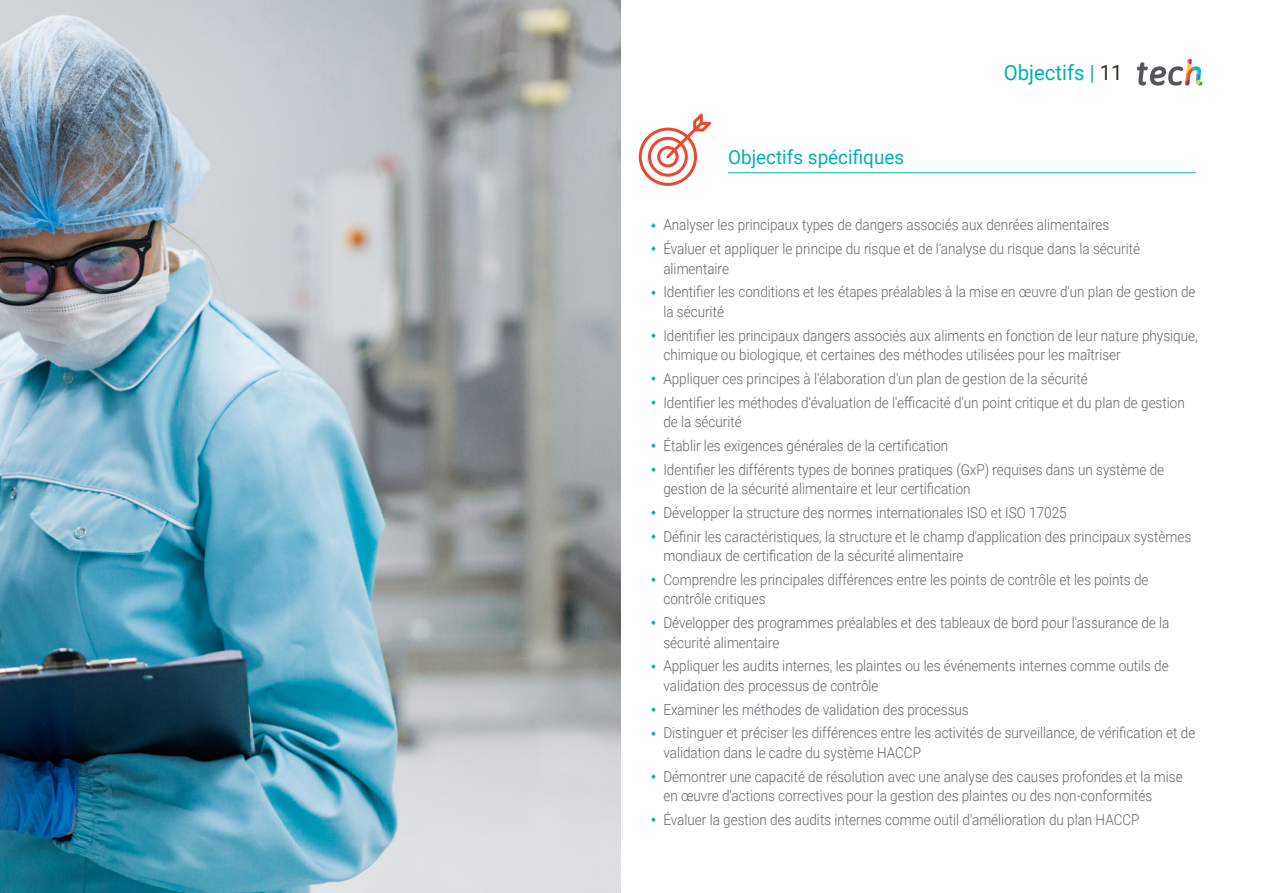
<style>
.page{position:relative;width:1263px;height:893px;background:#fff}
.page>*{position:absolute;margin:0;border:0;box-sizing:border-box;transform-origin:0 0}
.t1{font:21px "Roboto";color:#00b2af}
.t2{font:19.5px "Roboto";color:#00b2af}
.t3{font:300 15px/23.7px "Roboto";color:#61646a;scale:.9 1}
.s1{color:#312e20}
</style>
<div class="page">
<hr style="left:728px;top:172px;width:468px;height:1px;background:#00b2af">
<svg style="left:639px;top:113px;width:72px;height:73px"></svg>
<img style="left:0;top:0;width:621px;height:893px">
<svg style="left:1137px;top:59px;width:65px;height:27px"></svg>
<h2 class="t2" style="left:728px;top:144px;width:178px">Objectifs spécifiques</h2>
<h1 class="t1" style="left:1004px;top:57px;width:120px">Objectifs | <span class="s1">11</span></h1>
<p class="t3" style="left:663px;top:213px;width:531px">Analyser les principaux types de dangers associés aux denrées alimentaires<br>Évaluer et appliquer le principe du risque et de l'analyse du risque dans la sécurité</p>
<p class="t3" style="left:663px;top:256px;width:593px">alimentaire<br>Identifier les conditions et les étapes préalables à la mise en œuvre d'un plan de gestion de</p>
<p class="t3" style="left:663px;top:299px;width:595px">la sécurité<br>Identifier les principaux dangers associés aux aliments en fonction de leur nature physique,</p>
<p class="t3" style="left:663px;top:342px;width:581px">chimique ou biologique, et certaines des méthodes utilisées pour les maîtriser<br>Appliquer ces principes à l'élaboration d'un plan de gestion de la sécurité<br>Identifier les méthodes d'évaluation de l'efficacité d'un point critique et du plan de gestion</p>
<p class="t3" style="left:663px;top:409px;width:558px">de la sécurité<br>Établir les exigences générales de la certification<br>Identifier les différents types de bonnes pratiques (GxP) requises dans un système de</p>
<p class="t3" style="left:663px;top:476px;width:588px">gestion de la sécurité alimentaire et leur certification<br>Développer la structure des normes internationales ISO et ISO 17025<br>Définir les caractéristiques, la structure et le champ d'application des principaux systèmes</p>
<p class="t3" style="left:663px;top:543px;width:541px">mondiaux de certification de la sécurité alimentaire<br>Comprendre les principales différences entre les points de contrôle et les points de</p>
<p class="t3" style="left:663px;top:587px;width:564px">contrôle critiques<br>Développer des programmes préalables et des tableaux de bord pour l'assurance de la</p>
<p class="t3" style="left:663px;top:630px;width:563px">sécurité alimentaire<br>Appliquer les audits internes, les plaintes ou les événements internes comme outils de</p>
<p class="t3" style="left:663px;top:673px;width:593px">validation des processus de contrôle<br>Examiner les méthodes de validation des processus<br>Distinguer et préciser les différences entre les activités de surveillance, de vérification et de</p>
<p class="t3" style="left:663px;top:740px;width:578px">validation dans le cadre du système HACCP<br>Démontrer une capacité de résolution avec une analyse des causes profondes et la mise</p>
<p class="t3" style="left:663px;top:783px;width:545px">en œuvre d'actions correctives pour la gestion des plaintes ou des non-conformités<br>Évaluer la gestion des audits internes comme outil d'amélioration du plan HACCP</p>
</div>
